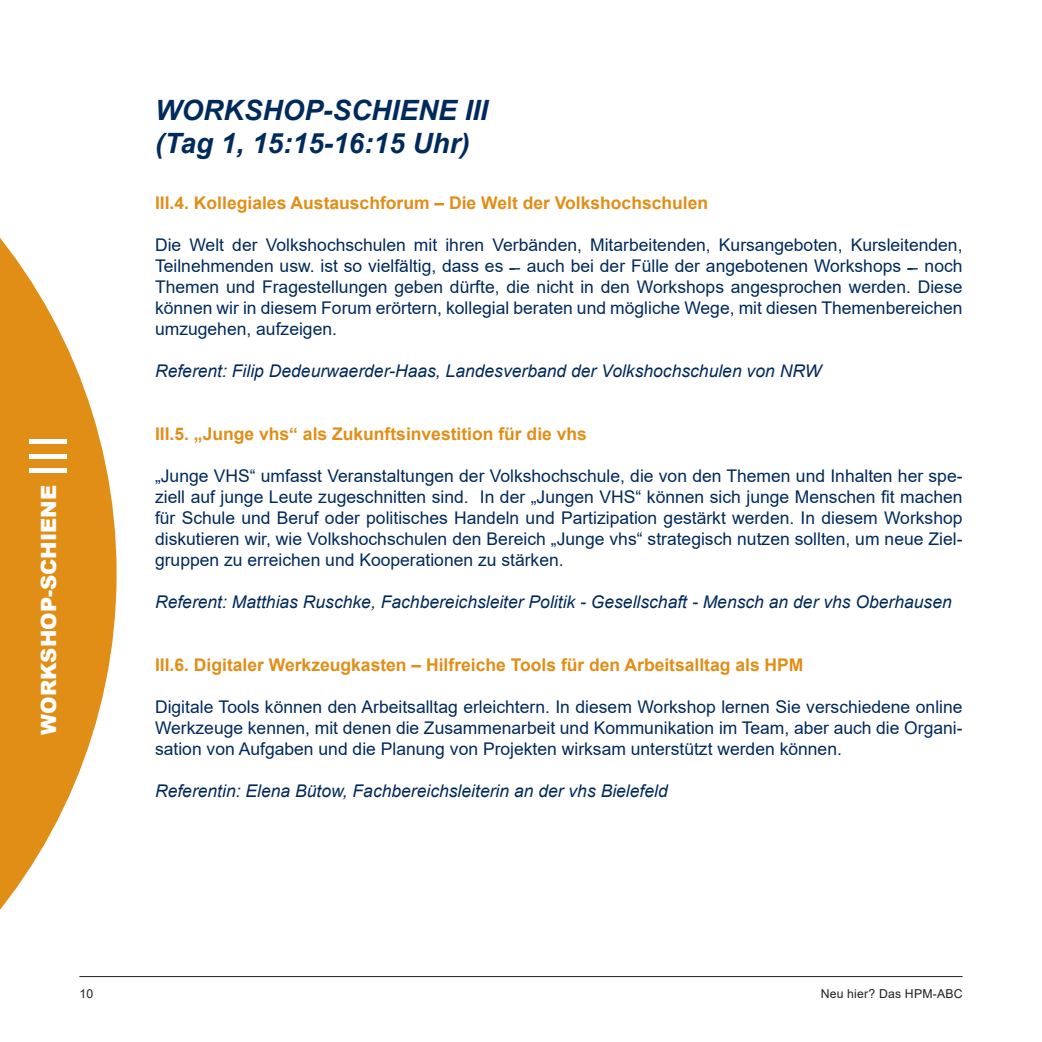
<style>
.page{position:relative;width:1042px;height:1042px;background:#fff}
.page>*{position:absolute;margin:0;border:0;box-sizing:border-box;transform-origin:0 0}
.t1{font:52.5px "Arial";color:#fff}
.t2{font:italic 700 28px/33.6px "Arial";color:#002a5c}
.t3{font:900 21px "Arial";color:#fff}
.t4{font:17.5px/21px "Arial";color:#002a5c;text-align:justify}
.t5{font:italic 17.5px "Arial";color:#002a5c}
.t6{font:700 17.5px "Arial";color:#e18e17}
.t7{font:12.25px "Arial";letter-spacing:.015em;color:#231f20}
</style>
<div class="page">
<svg style="left:0;top:238px;width:117px;height:740px;fill:#e18e17"></svg>
<hr style="left:79px;top:976px;width:883px;height:1px;background:#231f20">
<h1 class="t1" style="left:12px;top:478px;width:45px;rotate:-90deg">III</h1>
<p class="t3" style="left:33px;top:734px;width:251px;rotate:-90deg">WORKSHOP-SCHIENE</p>
<h2 class="t2" style="left:155px;top:94px;width:334px">WORKSHOP-SCHIENE III (Tag 1, 15:15-16:15 Uhr)</h2>
<p class="t6" style="left:155px;top:190px;width:555px">III.4. Kollegiales Austauschforum – Die Welt der Volkshochschulen</p>
<p class="t4" style="left:155px;top:234px;width:809px">Die Welt der Volkshochschulen mit ihren Verbänden, Mitarbeitenden, Kursangeboten, Kursleitenden, Teilnehmenden usw. ist so vielfältig, dass es ˗̶ auch bei der Fülle der angebotenen Workshops ˗̶ noch Themen und Fragestellungen geben dürfte, die nicht in den Workshops angesprochen werden. Diese können wir in diesem Forum erörtern, kollegial beraten und mögliche Wege, mit diesen Themenbereichen umzugehen, aufzeigen.</p>
<p class="t5" style="left:155px;top:359px;width:668px">Referent: Filip Dedeurwaerder-Haas, Landesverband der Volkshochschulen von NRW</p>
<p class="t6" style="left:155px;top:421px;width:433px">III.5. „Junge vhs“ als Zukunftsinvestition für die vhs</p>
<p class="t4" style="left:155px;top:465px;width:809px">„Junge VHS“ umfasst Veranstaltungen der Volkshochschule, die von den Themen und Inhalten her spe&shy;ziell auf junge Leute zugeschnitten sind. In der „Jungen VHS“ können sich junge Menschen fit machen für Schule und Beruf oder politisches Handeln und Partizipation gestärkt werden. In diesem Workshop diskutieren wir, wie Volkshochschulen den Bereich „Junge vhs“ strategisch nutzen sollten, um neue Ziel&shy;gruppen zu erreichen und Kooperationen zu stärken.</p>
<p class="t5" style="left:155px;top:590px;width:798px">Referent: Matthias Ruschke, Fachbereichsleiter Politik - Gesellschaft - Mensch an der vhs Oberhausen</p>
<p class="t6" style="left:155px;top:652px;width:650px">III.6. Digitaler Werkzeugkasten – Hilfreiche Tools für den Arbeitsalltag als HPM</p>
<p class="t4" style="left:155px;top:696px;width:809px">Digitale Tools können den Arbeitsalltag erleichtern. In diesem Workshop lernen Sie verschiedene online Werkzeuge kennen, mit denen die Zusammenarbeit und Kommunikation im Team, aber auch die Organi&shy;sation von Aufgaben und die Planung von Projekten wirksam unterstützt werden können.</p>
<p class="t5" style="left:155px;top:779px;width:514px">Referentin: Elena Bütow, Fachbereichsleiterin an der vhs Bielefeld</p>
<p class="t7" style="left:79px;top:985px;width:15px">10</p>
<p class="t7" style="left:820px;top:985px;width:143px">Neu hier? Das HPM-ABC</p>
</div>
